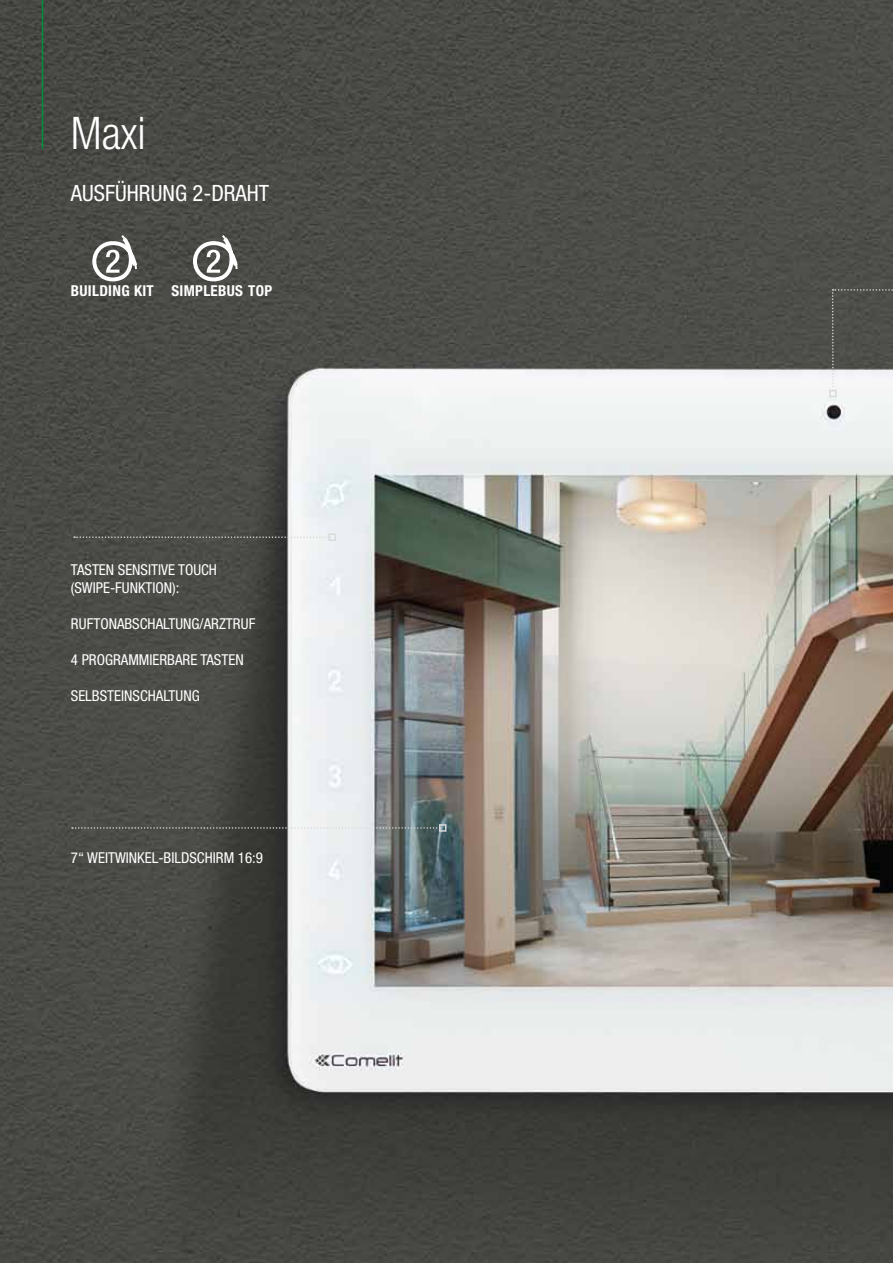
<style>
.page{position:relative;width:893px;height:1263px;background:#fff}
.page>*{position:absolute;margin:0;border:0;box-sizing:border-box;transform-origin:0 0}
.t1{font:300 condensed 45px "Helvetica Neue LTW1 G";color:#fff}
.t2{font:condensed 22.5px "Helvetica Neue LTW1 G";color:#fff}
.t3{font:condensed 15px/18px "Helvetica Neue LTW1 G";color:#fff}
.t4{font:700 condensed 15px "Helvetica Neue LTW1 G";letter-spacing:.02em;color:#fff}
</style>
<div class="page">
<img style="left:0;top:0;width:893px;height:1263px">
<hr style="left:42px;top:0;width:1px;height:149px;background:#009037">
<svg style="left:72px;top:827px;width:367px;height:2px"></svg>
<div style="left:439px;top:824px;width:7px;height:8px;border:2px solid #d9dadb"></div>
<svg style="left:832px;top:289px;width:61px;height:102px"></svg>
<div style="left:829px;top:390px;width:8px;height:7px;border:2px solid #d9dadb"></div>
<svg style="left:74px;top:536px;width:254px;height:2px"></svg>
<div style="left:328px;top:533px;width:8px;height:8px;border:2px solid #d9dadb"></div>
<svg style="left:191px;top:233px;width:51px;height:50px"></svg>
<svg style="left:90px;top:233px;width:51px;height:50px"></svg>
<h1 class="t1" style="left:71px;top:107px;width:76px">Maxi</h1>
<h2 class="t2" style="left:71px;top:180px;width:200px">AUSFÜHRUNG 2-DRAHT</h2>
<p class="t4" style="left:71px;top:281px;width:203px">BUILDING KIT SIMPLEBUS TOP</p>
<p class="t3" style="left:71px;top:561px;width:148px">TASTEN SENSITIVE TOUCH (SWIPE-FUNKTION):</p>
<p class="t3" style="left:71px;top:615px;width:186px">RUFTONABSCHALTUNG/ARZTRUF</p>
<p class="t3" style="left:71px;top:651px;width:174px">4 PROGRAMMIERBARE TASTEN</p>
<p class="t3" style="left:71px;top:687px;width:130px">SELBSTEINSCHALTUNG</p>
<p class="t3" style="left:71px;top:848px;width:194px">7“ WEITWINKEL-BILDSCHIRM 16:9</p>
</div>
